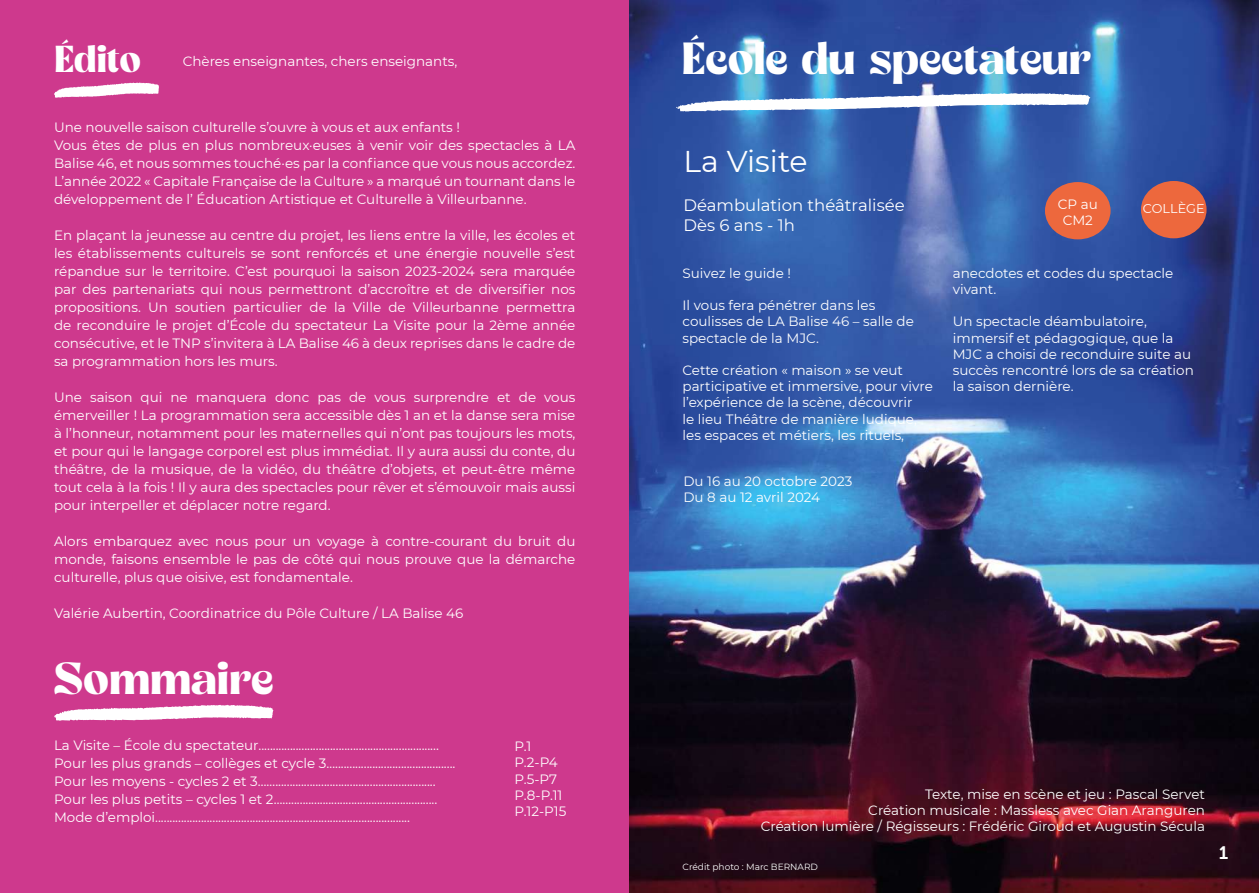
<style>
.page{position:relative;width:1259px;height:893px;background:#fff}
.page>*{position:absolute;margin:0;border:0;box-sizing:border-box;transform-origin:0 0}
.t1{font:45px "Bropella";color:#fff}
.t2{font:37.5px "Bropella";color:#fff}
.t3{font:30px "Montserrat";color:#fff}
.t4{font:18px "Museo 700";color:#fff}
.t5{font:16.5px/19.8px "Montserrat";color:#fff}
.t6{font:13.5px/18px "Montserrat";color:#fff}
.t7{font:12.75px "Montserrat";color:#fff}
.t8{font:9px "Montserrat";color:#fff}
</style>
<div class="page">
<div style="left:0;top:0;width:629px;height:893px;background:#ce398d"></div>
<svg style="left:54px;top:82px;width:105px;height:16px"></svg>
<svg style="left:54px;top:705px;width:219px;height:16px"></svg>
<img style="left:629px;top:0;width:630px;height:893px">
<svg style="left:676px;top:93px;width:414px;height:18px"></svg>
<div style="left:1045px;top:182px;width:65px;height:57px;background:#ed683d;border-radius:50%"></div>
<div style="left:1141px;top:181px;width:65px;height:57px;background:#ed683d;border-radius:50%"></div>
<h2 class="t2" style="left:54px;top:37px;width:89px">Édito</h2>
<p class="t6" style="left:183px;top:52px;width:276px">Chères enseignantes, chers enseignants,</p>
<p class="t6" style="left:54px;top:118px;width:523px">Une nouvelle saison culturelle s’ouvre à vous et aux enfants !<br>Vous êtes de plus en plus nombreux·euses à venir voir des spectacles à LA Balise 46, et nous sommes touché·es par la confiance que vous nous accordez.<br>L’année 2022 « Capitale Française de la Culture » a marqué un tournant dans le développement de l’ Éducation Artistique et Culturelle à Villeurbanne.</p>
<p class="t6" style="left:54px;top:226px;width:523px;text-align:justify">En plaçant la jeunesse au centre du projet, les liens entre la ville, les écoles et les établissements culturels se sont renforcés et une énergie nouvelle s’est répandue sur le territoire. C’est pourquoi la saison 2023-2024 sera marquée par des partenariats qui nous permettront d’accroître et de diversifier nos propositions. Un soutien particulier de la Ville de Villeurbanne permettra de reconduire le projet d’École du spectateur La Visite pour la 2ème année consécutive, et le TNP s’invitera à LA Balise 46 à deux reprises dans le cadre de sa programmation hors les murs.</p>
<p class="t6" style="left:54px;top:388px;width:523px;text-align:justify">Une saison qui ne manquera donc pas de vous surprendre et de vous émerveiller ! La programmation sera accessible dès 1 an et la danse sera mise à l’honneur, notamment pour les maternelles qui n’ont pas toujours les mots, et pour qui le langage corporel est plus immédiat. Il y aura aussi du conte, du théâtre, de la musique, de la vidéo, du théâtre d’objets, et peut-être même tout cela à la fois ! Il y aura des spectacles pour rêver et s’émouvoir mais aussi pour interpeller et déplacer notre regard.</p>
<p class="t6" style="left:54px;top:532px;width:523px;text-align:justify">Alors embarquez avec nous pour un voyage à contre-courant du bruit du monde, faisons ensemble le pas de côté qui nous prouve que la démarche culturelle, plus que oisive, est fondamentale.</p>
<p class="t6" style="left:54px;top:604px;width:411px">Valérie Aubertin, Coordinatrice du Pôle Culture / LA Balise 46</p>
<h1 class="t1" style="left:54px;top:652px;width:221px">Sommaire</h1>
<p class="t6" style="left:54px;top:735px;width:403px">La Visite – École du spectateur...............................................................<br>Pour les plus grands – collèges et cycle 3…..........................................<br>Pour les moyens - cycles 2 et 3……........................................................<br>Pour les plus petits – cycles 1 et 2……...................................................<br>Mode d’emploi.........................................................................................</p>
<p class="t6" style="left:514px;top:738px;width:53px;line-height:16.2px">P.1<br>P.2-P4<br>P.5-P7<br>P.8-P.11<br>P.12-P15</p>
<h1 class="t1" style="left:681px;top:32px;width:411px">École du spectateur</h1>
<h3 class="t3" style="left:683px;top:141px;width:126px">La Visite</h3>
<p class="t5" style="left:683px;top:195px;width:223px">Déambulation théâtralisée<br>Dès 6 ans - 1h</p>
<p class="t6" style="left:682px;top:263px;width:110px">Suivez le guide !</p>
<p class="t6" style="left:682px;top:297px;width:233px;line-height:16.2px">Il vous fera pénétrer dans les coulisses de LA Balise 46 – salle de spectacle de la MJC.</p>
<p class="t6" style="left:682px;top:362px;width:252px;line-height:16.2px">Cette création « maison » se veut participative et immersive, pour vivre l’expérience de la scène, découvrir<br>le lieu Théâtre de manière ludique, les espaces et métiers, les rituels,</p>
<p class="t6" style="left:683px;top:473px;width:170px;line-height:16.2px">Du 16 au 20 octobre 2023<br>Du 8 au 12 avril 2024</p>
<p class="t6" style="left:1058px;top:195px;width:41px;line-height:16.2px;text-align:center">CP au<br>CM2</p>
<p class="t7" style="left:1143px;top:200px;width:63px">COLLÈGE</p>
<p class="t6" style="left:952px;top:264px;width:222px;line-height:16.2px">anecdotes et codes du spectacle vivant.</p>
<p class="t6" style="left:952px;top:313px;width:242px;line-height:16.2px">Un spectacle déambulatoire, immersif et pédagogique, que la<br>MJC a choisi de reconduire suite au succès rencontré lors de sa création la saison dernière.</p>
<p class="t6" style="left:761px;top:785px;width:446px;line-height:16.2px;text-align:right">Texte, mise en scène et jeu : Pascal Servet<br>Création musicale : Massless avec Gian Aranguren<br>Création lumière / Régisseurs : Frédéric Giroud et Augustin Sécula</p>
<p class="t8" style="left:682px;top:860px;width:137px">Crédit photo : Marc BERNARD</p>
<h3 class="t4" style="left:1219px;top:843px;width:11px">1</h3>
</div>
